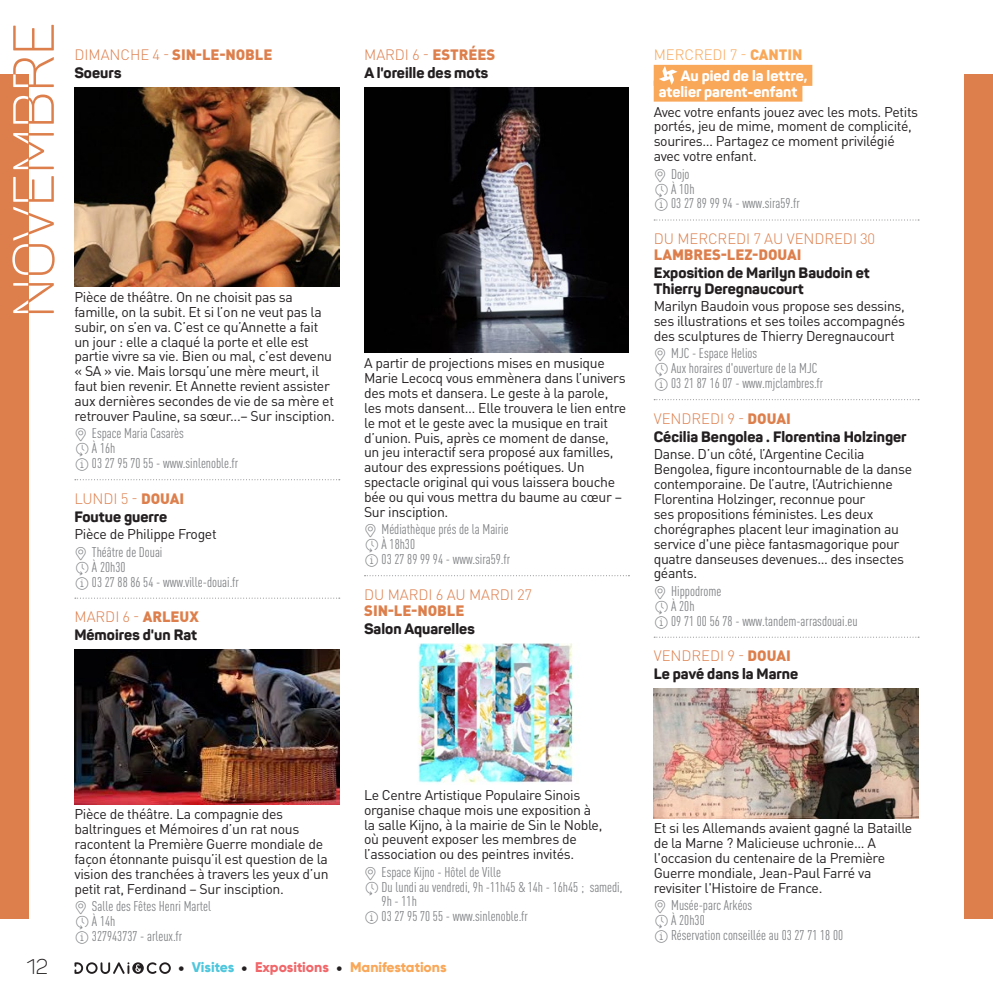
<style>
.page{position:relative;width:993px;height:993px;background:#fff}
.page>*{position:absolute;margin:0;border:0;box-sizing:border-box;transform-origin:0 0}
.t1{font:300 21px "Panton";color:#231f20}
.TITRE_OCT{font:800 14.88px/15.8px "Panton";color:#231f20}
.DATE_NOV{font:300 14.88px/15.8px "DIN Pro";letter-spacing:-.005em;color:#dd7f4c}
.TITRE_OCT-2{font:800 14.88px "Panton";color:#fff}
.DATE_NOV-2{font:900 14.88px "DIN Pro";letter-spacing:-.005em;color:#dd7f4c}
.DATE_NOV-3{font:300 14.88px "DIN Pro";letter-spacing:-.005em;color:#f9a758}
.TXT_COURANT{font:14px/14.9px "DIN Pro";letter-spacing:-.025em;color:#231f20}
.LIEU_ACTU_NOV{font:condensed 14px/14.9px "DIN Pro";color:#808285}
.t2{font:800 14px "Gilroy";color:#f9a758}
.s1{font-weight:300}
.s2{font-family:"Panton Icons A";font-weight:700;font-stretch:normal}
.s3{font-family:"Panton Icons D";font-weight:700;font-stretch:normal}
.s4{font-weight:900}
.s5{font-size:15.22px;color:#231f20}
.s6{color:#4ec6dc}
.s7{color:#f16669}
</style>
<div class="page">
<svg style="left:75px;top:479px;width:265px;height:1px"></svg>
<svg style="left:75px;top:597px;width:265px;height:1px"></svg>
<img style="left:74px;top:88px;width:265px;height:198px">
<img style="left:74px;top:649px;width:265px;height:154px">
<svg style="left:364px;top:575px;width:265px;height:1px"></svg>
<img style="left:364px;top:88px;width:264px;height:264px">
<img style="left:418px;top:643px;width:156px;height:141px">
<div style="left:653px;top:65px;width:159px;height:21px;background:#f9a758"></div>
<div style="left:653px;top:81px;width:149px;height:21px;background:#f9a758"></div>
<svg style="left:654px;top:219px;width:264px;height:1px"></svg>
<svg style="left:654px;top:399px;width:264px;height:1px"></svg>
<svg style="left:654px;top:636px;width:262px;height:1px"></svg>
<svg style="left:659px;top:66px;width:18px;height:19px"></svg>
<img style="left:653px;top:688px;width:265px;height:129px">
<div style="left:0;top:74px;width:28px;height:844px;background:#dd7f4c"></div>
<svg style="left:12px;top:25px;width:43px;height:288px"></svg>
<div style="left:964px;top:74px;width:28px;height:844px;background:#dd7f4c"></div>
<svg style="left:74px;top:962px;width:97px;height:11px"></svg>
<p class="DATE_NOV-2" style="left:75px;top:42px;width:199px"><span class="s1">DIMANCHE 4 -</span> SIN-LE-NOBLE</p>
<p class="TITRE_OCT" style="left:74px;top:65px;width:48px">Soeurs</p>
<p class="TXT_COURANT" style="left:74px;top:288px;width:262px">Pièce de théâtre. On ne choisit pas sa famille, on la subit. Et si l’on ne veut pas la subir, on s’en va. C’est ce qu’Annette a fait un jour : elle a claqué la porte et elle est partie vivre sa vie. Bien ou mal, c’est devenu « SA » vie. Mais lorsqu’une mère meurt, il faut bien revenir. Et Annette revient assister aux dernières secondes de vie de sa mère et retrouver Pauline, sa sœur...– Sur insciption.</p>
<p class="LIEU_ACTU_NOV" style="left:74px;top:425px;width:111px"><span class="s2">A</span> Espace Maria Casarès</p>
<p class="LIEU_ACTU_NOV" style="left:74px;top:439px;width:42px"><span class="s3">A</span> À 16h</p>
<p class="LIEU_ACTU_NOV" style="left:74px;top:454px;width:165px"><span class="s3">B</span> 03 27 95 70 55 - www.sinlenoble.fr</p>
<p class="DATE_NOV" style="left:75px;top:489px;width:111px">LUNDI 5 - <span class="s4">DOUAI</span></p>
<p class="TITRE_OCT" style="left:74px;top:508px;width:94px">Foutue guerre</p>
<p class="TXT_COURANT" style="left:74px;top:525px;width:144px">Pièce de Philippe Froget</p>
<p class="LIEU_ACTU_NOV" style="left:74px;top:543px;width:89px"><span class="s2">A</span> Théâtre de Douai</p>
<p class="LIEU_ACTU_NOV" style="left:74px;top:558px;width:52px"><span class="s3">A</span> À 20h30</p>
<p class="LIEU_ACTU_NOV" style="left:74px;top:573px;width:166px"><span class="s3">B</span> 03 27 88 86 54 - www.ville-douai.fr</p>
<p class="DATE_NOV" style="left:75px;top:607px;width:126px">MARDI 6 - <span class="s4">ARLEUX</span></p>
<p class="TITRE_OCT" style="left:74px;top:627px;width:124px">Mémoires d'un Rat</p>
<p class="DATE_NOV" style="left:364px;top:46px;width:132px">MARDI 6 - <span class="s4">ESTRÉES</span></p>
<p class="TITRE_OCT" style="left:364px;top:65px;width:126px">A l'oreille des mots</p>
<p class="TXT_COURANT" style="left:364px;top:354px;width:264px">A partir de projections mises en musique Marie Lecocq vous emmènera dans l’univers des mots et dansera. Le geste à la parole, les mots dansent… Elle trouvera le lien entre le mot et le geste avec la musique en trait d’union. Puis, après ce moment de danse, un jeu interactif sera proposé aux familles, autour des expressions poétiques. Un spectacle original qui vous laissera bouche bée ou qui vous mettra du baume au cœur – Sur insciption.</p>
<p class="LIEU_ACTU_NOV" style="left:364px;top:520px;width:146px"><span class="s2">A</span> Médiathèque prés de la Mairie</p>
<p class="LIEU_ACTU_NOV" style="left:364px;top:535px;width:52px"><span class="s3">A</span> À 18h30</p>
<p class="LIEU_ACTU_NOV" style="left:364px;top:550px;width:147px"><span class="s3">B</span> 03 27 89 99 94 - www.sira59.fr</p>
<p class="DATE_NOV" style="left:364px;top:585px;width:169px">DU MARDI 6 AU MARDI 27<br><span class="s4">SIN-LE-NOBLE</span></p>
<p class="TITRE_OCT" style="left:364px;top:620px;width:112px">Salon Aquarelles</p>
<p class="DATE_NOV-3" style="left:653px;top:43px;width:150px">MERCREDI 7 - <span class="s4">CANTIN</span></p>
<p class="TITRE_OCT-2" style="left:680px;top:66px;width:128px">Au pied de la lettre,</p>
<p class="TITRE_OCT-2" style="left:658px;top:82px;width:140px">atelier parent-enfant</p>
<p class="TXT_COURANT" style="left:653px;top:103px;width:266px">Avec votre enfants jouez avec les mots. Petits portés, jeu de mime, moment de complicité, sourires… Partagez ce moment privilégié avec votre enfant.</p>
<p class="LIEU_ACTU_NOV" style="left:653px;top:165px;width:37px"><span class="s2">A</span> Dojo</p>
<p class="LIEU_ACTU_NOV" style="left:653px;top:180px;width:42px"><span class="s3">A</span> À 10h</p>
<p class="LIEU_ACTU_NOV" style="left:653px;top:195px;width:147px"><span class="s3">B</span> 03 27 89 99 94 - www.sira59.fr</p>
<p class="DATE_NOV" style="left:653px;top:229px;width:223px">DU MERCREDI 7 AU VENDREDI 30<br><span class="s4">LAMBRES-LEZ-DOUAI</span></p>
<p class="TITRE_OCT" style="left:653px;top:265px;width:217px">Exposition de Marilyn Baudoin et<br>Thierry Deregnaucourt</p>
<p class="TXT_COURANT" style="left:653px;top:297px;width:253px;text-align:justify">Marilyn Baudoin vous propose ses dessins, ses illustrations et ses toiles accompagnés des sculptures de Thierry Deregnaucourt</p>
<p class="LIEU_ACTU_NOV" style="left:653px;top:345px;width:105px"><span class="s2">A</span> MJC - Espace Helios</p>
<p class="LIEU_ACTU_NOV" style="left:653px;top:359px;width:165px"><span class="s3">A</span> Aux horaires d'ouverture de la MJC</p>
<p class="LIEU_ACTU_NOV" style="left:653px;top:374px;width:171px"><span class="s3">B</span> 03 21 87 16 07 - www.mjclambres.fr</p>
<p class="DATE_NOV" style="left:653px;top:409px;width:138px">VENDREDI 9 - <span class="s4">DOUAI</span></p>
<p class="TITRE_OCT" style="left:653px;top:428px;width:254px">Cécilia Bengolea . Florentina Holzinger</p>
<p class="TXT_COURANT" style="left:653px;top:445px;width:260px">Danse. D’un côté, l’Argentine Cecilia Bengolea, figure incontournable de la danse contemporaine. De l’autre, l’Autrichienne Florentina Holzinger, reconnue pour<br>ses propositions féministes. Les deux chorégraphes placent leur imagination au service d'une pièce fantasmagorique pour quatre danseuses devenues... des insectes géants.</p>
<p class="LIEU_ACTU_NOV" style="left:653px;top:582px;width:69px"><span class="s2">A</span> Hippodrome</p>
<p class="LIEU_ACTU_NOV" style="left:653px;top:597px;width:42px"><span class="s3">A</span> À 20h</p>
<p class="LIEU_ACTU_NOV" style="left:653px;top:612px;width:205px"><span class="s3">B</span> 09 71 00 56 78 - www.tandem-arrasdouai.eu</p>
<p class="DATE_NOV" style="left:653px;top:646px;width:138px">VENDREDI 9 - <span class="s4">DOUAI</span></p>
<p class="TITRE_OCT" style="left:653px;top:666px;width:146px">Le pavé dans la Marne</p>
<p class="t1" style="left:26px;top:953px;width:23px">12</p>
<p class="TXT_COURANT" style="left:74px;top:805px;width:255px">Pièce de théâtre. La compagnie des baltringues et Mémoires d’un rat nous racontent la Première Guerre mondiale de façon étonnante puisqu’il est question de la vision des tranchées à travers les yeux d’un petit rat, Ferdinand – Sur insciption.</p>
<p class="LIEU_ACTU_NOV" style="left:74px;top:897px;width:138px"><span class="s2">A</span> Salle des Fêtes Henri Martel</p>
<p class="LIEU_ACTU_NOV" style="left:74px;top:912px;width:42px"><span class="s3">A</span> À 14h</p>
<p class="LIEU_ACTU_NOV" style="left:74px;top:927px;width:109px"><span class="s3">B</span> 327943737 - arleux.fr</p>
<p class="TXT_COURANT" style="left:364px;top:785px;width:240px">Le Centre Artistique Populaire Sinois organise chaque mois une exposition à la salle Kijno, à la mairie de Sin le Noble, où peuvent exposer les membres de l’association ou des peintres invités.</p>
<p class="LIEU_ACTU_NOV" style="left:364px;top:863px;width:138px"><span class="s2">A</span> Espace Kijno - Hôtel de Ville</p>
<p class="LIEU_ACTU_NOV" style="left:381px;top:877px;width:242px;text-indent:-18px"><span class="s3">A</span> Du lundi au vendredi, 9h -11h45 &amp; 14h - 16h45 ; samedi,<br>9h - 11h</p>
<p class="LIEU_ACTU_NOV" style="left:364px;top:907px;width:165px"><span class="s3">B</span> 03 27 95 70 55 - www.sinlenoble.fr</p>
<p class="t2" style="left:178px;top:958px;width:269px"><span class="s5">•</span> <span class="s6">Visites</span> <span class="s5">•</span> <span class="s7">Expositions</span> <span class="s5">•</span> Manifestations</p>
<p class="TXT_COURANT" style="left:653px;top:819px;width:260px">Et si les Allemands avaient gagné la Bataille de la Marne ? Malicieuse uchronie... A l'occasion du centenaire de la Première Guerre mondiale, Jean-Paul Farré va revisiter l'Histoire de France.</p>
<p class="LIEU_ACTU_NOV" style="left:653px;top:896px;width:100px"><span class="s2">A</span> Musée-parc Arkéos</p>
<p class="LIEU_ACTU_NOV" style="left:653px;top:911px;width:52px"><span class="s3">A</span> À 20h30</p>
<p class="LIEU_ACTU_NOV" style="left:653px;top:926px;width:191px"><span class="s3">B</span> Réservation conseillée au 03 27 71 18 00</p>
</div>
